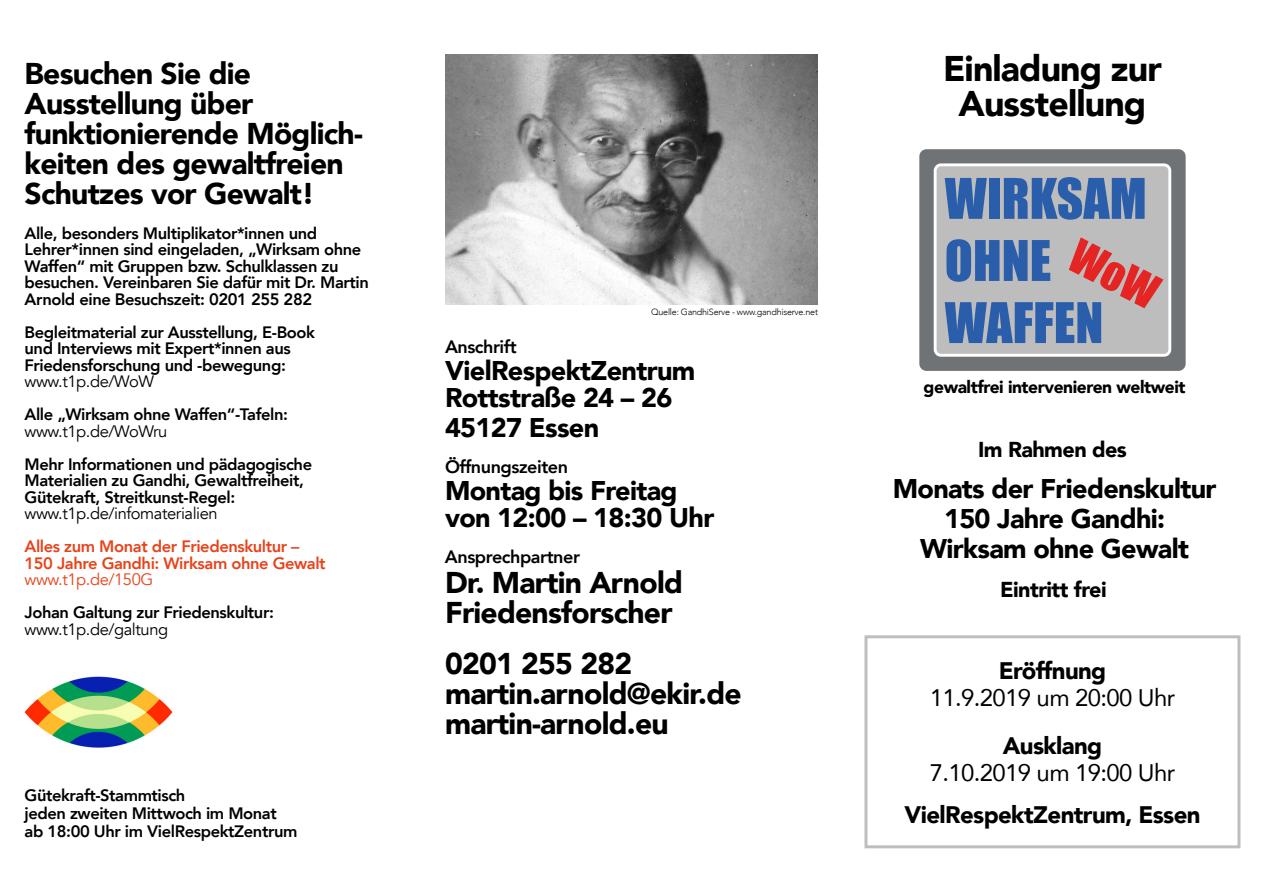
<style>
.page{position:relative;width:1263px;height:893px;background:#fff}
.page>*{position:absolute;margin:0;border:0;box-sizing:border-box;transform-origin:0 0}
.t1{font:900 35.7px/35.7px "Avenir";letter-spacing:-.025em;color:#000;text-align:center}
.t2{font:900 30px/30px "Avenir";letter-spacing:-.025em;color:#000}
.t3{font:900 27px/27px "Avenir";letter-spacing:-.025em;color:#000}
.t4{font:900 23.85px "Avenir";letter-spacing:-.025em;color:#000}
.t5{font:23.85px "Avenir";letter-spacing:-.025em;color:#000}
.t6{font:900 21.6px "Avenir";letter-spacing:-.025em;color:#000}
.t7{font:800 18px "Avenir";letter-spacing:-.025em;color:#000}
.t8{font:900 17.4px "Avenir";letter-spacing:-.025em;color:#000}
.t9{font:800 16.5px/16.5px "Avenir";letter-spacing:-.025em;color:#000}
.t10{font:16.5px "Avenir";letter-spacing:-.025em;color:#000}
.t11{font:800 16.5px/16.5px "Avenir";letter-spacing:-.025em;color:#e8431a}
.t12{font:16.5px "Avenir";letter-spacing:-.025em;color:#e8431a}
.t13{font:300 9px "Avenir";letter-spacing:-.025em;color:#000}
</style>
<div class="page">
<img style="left:445px;top:54px;width:373px;height:250px">
<div style="left:919px;top:149px;width:266px;height:222px;background:#6f7376;border-radius:7px"></div>
<div style="left:935px;top:165px;width:235px;height:190px;background:#bebdbd;border-radius:6px"></div>
<div style="left:934px;top:163px;width:237px;height:194px;border:3px solid #fff;border-radius:6px"></div>
<svg style="left:945px;top:178px;width:42px;height:41px"></svg>
<div style="left:989px;top:178px;width:10px;height:41px;background:#2b5eaa"></div>
<svg style="left:1004px;top:177px;width:140px;height:43px"></svg>
<svg style="left:945px;top:237px;width:218px;height:106px"></svg>
<div style="left:864px;top:635px;width:376px;height:213px;border:3px solid #bebebd"></div>
<img style="left:25px;top:677px;width:147px;height:71px">
<h2 class="t2" style="left:25px;top:58px;width:340px">Besuchen Sie die<br>Ausstellung über funktionierende Möglich&shy;keiten des gewaltfreien<br>Schutzes vor Gewalt!</h2>
<p class="t9" style="left:25px;top:225px;width:346px">Alle, besonders Multiplikator*innen und Lehrer*innen sind eingeladen, „Wirksam ohne Waffen“ mit Gruppen bzw. Schulklassen zu besuchen. Vereinbaren Sie dafür mit Dr. Martin Arnold eine Besuchszeit: 0201 255 282</p>
<p class="t9" style="left:25px;top:324px;width:292px">Begleitmaterial zur Ausstellung, E-Book und Interviews mit Expert*innen aus<br>Friedensforschung und -bewegung:</p>
<p class="t10" style="left:25px;top:371px;width:131px">www.t1p.de/WoW</p>
<p class="t9" style="left:25px;top:406px;width:265px">Alle „Wirksam ohne Waffen“-Tafeln:</p>
<p class="t10" style="left:25px;top:421px;width:144px">www.t1p.de/WoWru</p>
<p class="t9" style="left:25px;top:456px;width:289px">Mehr Informationen und pädagogische<br>Materialien zu Gandhi, Gewaltfreiheit,<br>Gütekraft, Streitkunst-Regel:</p>
<p class="t10" style="left:25px;top:503px;width:195px">www.t1p.de/infomaterialien</p>
<p class="t11" style="left:25px;top:538px;width:303px">Alles zum Monat der Friedenskultur –<br>150 Jahre Gandhi: Wirksam ohne Gewalt</p>
<p class="t12" style="left:25px;top:569px;width:130px">www.t1p.de/150G</p>
<p class="t9" style="left:25px;top:604px;width:251px">Johan Galtung zur Friedenskultur:</p>
<p class="t10" style="left:25px;top:619px;width:145px">www.t1p.de/galtung</p>
<p class="t9" style="left:25px;top:786px;width:274px;line-height:18px">Gütekraft-Stammtisch<br>jeden zweiten Mittwoch im Monat ab 18:00 Uhr im VielRespektZentrum</p>
<p class="t13" style="left:651px;top:307px;width:168px">Quelle: GandhiServe - www.gandhiserve.net</p>
<p class="t7" style="left:445px;top:333px;width:73px">Anschrift</p>
<h3 class="t3" style="left:445px;top:356px;width:252px">VielRespektZentrum<br>Rottstraße 24 – 26</h3>
<h3 class="t3" style="left:445px;top:413px;width:156px">45127 Essen</h3>
<p class="t7" style="left:445px;top:453px;width:125px">Öffnungszeiten</p>
<h3 class="t3" style="left:445px;top:476px;width:271px">Montag bis Freitag von 12:00 – 18:30 Uhr</h3>
<p class="t7" style="left:445px;top:543px;width:137px">Ansprechpartner</p>
<h2 class="t2" style="left:445px;top:567px;width:239px">Dr. Martin Arnold<br>Friedensforscher</h2>
<h2 class="t2" style="left:445px;top:648px;width:298px">0201 255 282 martin.arnold@ekir.de martin-arnold.eu</h2>
<h1 class="t1" style="left:943px;top:50px;width:220px">Einladung zur<br>Ausstellung</h1>
<p class="t8" style="left:923px;top:372px;width:264px">gewaltfrei intervenieren weltweit</p>
<h3 class="t6" style="left:978px;top:431px;width:150px">Im Rahmen des</h3>
<h3 class="t3" style="left:893px;top:473px;width:325px;line-height:30px;text-align:center">Monats der Friedenskultur<br>150 Jahre Gandhi:<br>Wirksam ohne Gewalt</h3>
<h3 class="t6" style="left:1000px;top:571px;width:108px">Eintritt frei</h3>
<h3 class="t4" style="left:999px;top:650px;width:109px">Eröffnung</h3>
<h3 class="t5" style="left:930px;top:678px;width:247px">11.9.2019 um 20:00 Uhr</h3>
<h3 class="t4" style="left:1003px;top:725px;width:101px">Ausklang</h3>
<h3 class="t5" style="left:930px;top:753px;width:247px">7.10.2019 um 19:00 Uhr</h3>
<h3 class="t4" style="left:904px;top:794px;width:298px">VielRespektZentrum, Essen</h3>
</div>
